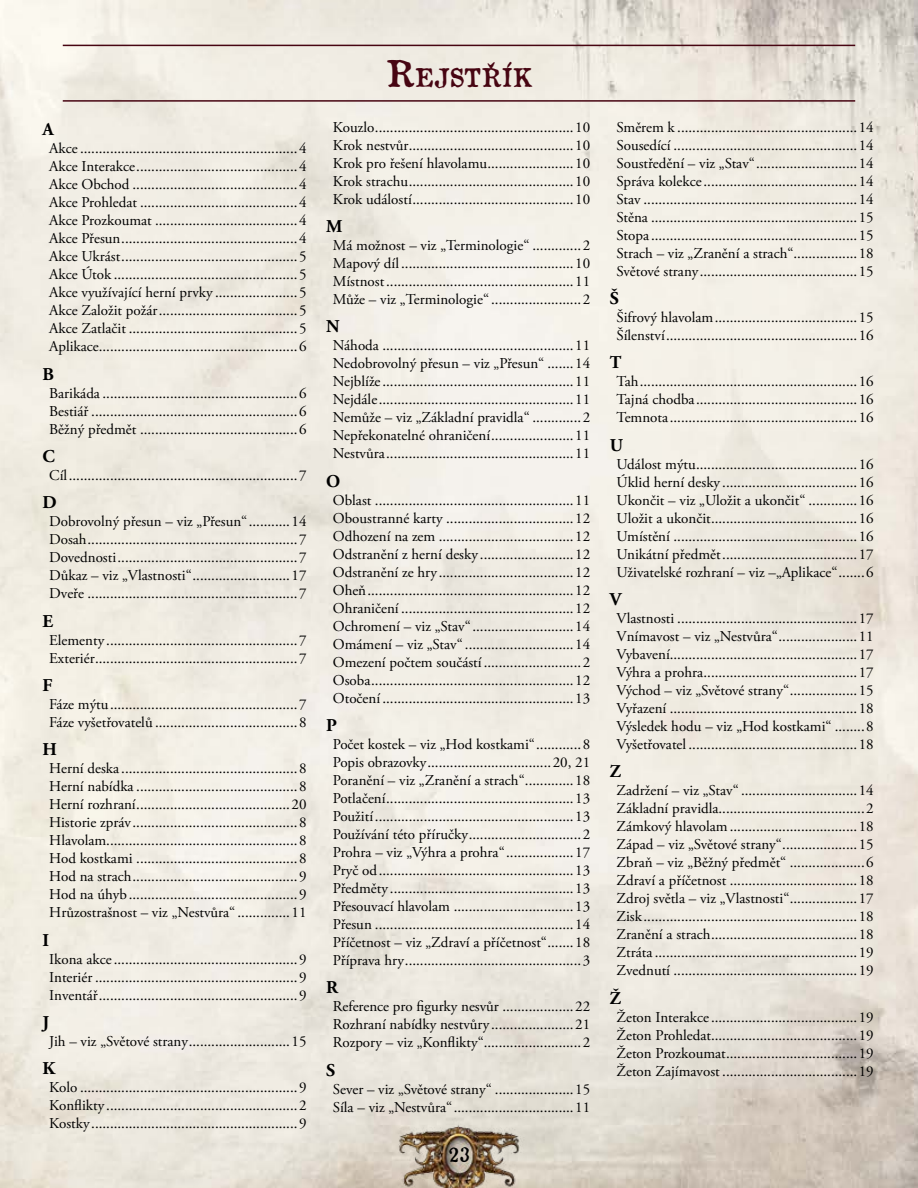
<style>
.page{position:relative;width:918px;height:1188px;background:#fff}
.page>*{position:absolute;margin:0;border:0;box-sizing:border-box;transform-origin:0 0}
.t1{font:25.2px "Old Newspaper Types Loc";color:#470512}
.t2{font:19.5px "Old Newspaper Types Loc";color:#000}
.t3{font:700 18px "Adobe Garamond Pro";color:#000}
.t4{font:15px/18px "Adobe Garamond Pro";color:#000;text-align:justify}
.s1{font-size:36px}
</style>
<div class="page">
<img style="left:353px;top:1110px;width:212px;height:78px">
<hr style="left:63px;top:45px;width:792px;height:1px;background:#470512">
<hr style="left:63px;top:100px;width:792px;height:2px;background:#470512">
<p class="t3" style="left:43px;top:119px;width:13px">A</p>
<p class="t4" style="left:49px;top:140px;width:259px">Akce..........................................................4<br>Akce Interakce...........................................4<br>Akce Obchod ............................................4<br>Akce Prohledat ..........................................4<br>Akce Prozkoumat ......................................4<br>Akce Přesun...............................................4<br>Akce Ukrást...............................................5<br>Akce Útok .................................................5<br>Akce využívající herní prvky ......................5<br>Akce Založit požár.....................................5<br>Akce Zatlačit .............................................5<br>Aplikace.....................................................6</p>
<p class="t3" style="left:43px;top:363px;width:13px">B</p>
<p class="t4" style="left:49px;top:384px;width:259px">Barikáda ....................................................6<br>Bestiář .......................................................6<br>Běžný předmět ..........................................6</p>
<p class="t3" style="left:43px;top:446px;width:14px">C</p>
<p class="t4" style="left:49px;top:467px;width:259px">Cíl.............................................................7</p>
<p class="t3" style="left:43px;top:492px;width:16px">D</p>
<p class="t4" style="left:49px;top:513px;width:259px">Dobrovolný přesun – viz „Přesun“...........14<br>Dosah........................................................7<br>Dovednosti................................................7<br>Důkaz – viz „Vlastnosti“..........................17<br>Dveře ........................................................7</p>
<p class="t3" style="left:43px;top:610px;width:12px">E</p>
<p class="t4" style="left:49px;top:631px;width:259px">Elementy ...................................................7<br>Exteriér......................................................7</p>
<p class="t3" style="left:43px;top:675px;width:11px">F</p>
<p class="t4" style="left:49px;top:696px;width:259px">Fáze mýtu..................................................7<br>Fáze vyšetřovatelů ......................................8</p>
<p class="t3" style="left:43px;top:739px;width:16px">H</p>
<p class="t4" style="left:49px;top:760px;width:259px">Herní deska ...............................................8<br>Herní nabídka ...........................................8<br>Herní rozhraní.........................................20<br>Historie zpráv............................................8<br>Hlavolam...................................................8<br>Hod kostkami ...........................................8<br>Hod na strach............................................9<br>Hod na úhyb.............................................9<br>Hrůzostrašnost – viz „Nestvůra“ ..............11</p>
<p class="t3" style="left:43px;top:930px;width:8px">I</p>
<p class="t4" style="left:49px;top:950px;width:259px">Ikona akce.................................................9<br>Interiér ......................................................9<br>Inventář.....................................................9</p>
<p class="t3" style="left:43px;top:1012px;width:8px">J</p>
<p class="t4" style="left:49px;top:1033px;width:259px">Jih – viz „Světové strany...........................15</p>
<p class="t3" style="left:43px;top:1058px;width:14px">K</p>
<p class="t4" style="left:49px;top:1079px;width:259px">Kolo ..........................................................9<br>Konflikty ...................................................2<br>Kostky.......................................................9</p>
<h1 class="t1" style="left:385px;top:61px;width:149px"><span class="s1">R</span>ejstřík</h1>
<p class="t4" style="left:333px;top:118px;width:259px">Kouzlo.....................................................10<br>Krok nestvůr............................................10<br>Krok pro řešení hlavolamu.......................10<br>Krok strachu............................................10<br>Krok událostí...........................................10</p>
<p class="t3" style="left:326px;top:216px;width:18px">M</p>
<p class="t4" style="left:333px;top:237px;width:259px">Má možnost – viz „Terminologie“ .............2<br>Mapový díl ..............................................10<br>Místnost..................................................11<br>Může – viz „Terminologie“ ........................2</p>
<p class="t3" style="left:326px;top:316px;width:15px">N</p>
<p class="t4" style="left:333px;top:337px;width:259px">Náhoda ...................................................11<br>Nedobrovolný přesun – viz „Přesun“ .......14<br>Nejblíže...................................................11<br>Nejdále....................................................11<br>Nemůže – viz „Základní pravidla“ .............2<br>Nepřekonatelné ohraničení......................11<br>Nestvůra..................................................11</p>
<p class="t3" style="left:326px;top:471px;width:16px">O</p>
<p class="t4" style="left:333px;top:491px;width:259px">Oblast .....................................................11<br>Oboustranné karty ..................................12<br>Odhození na zem ....................................12<br>Odstranění z herní desky .........................12<br>Odstranění ze hry ....................................12<br>Oheň.......................................................12<br>Ohraničení ..............................................12<br>Ochromení – viz „Stav“...........................14<br>Omámení – viz „Stav“ .............................14<br>Omezení počtem součástí ..........................2<br>Osoba......................................................12<br>Otočení ...................................................13</p>
<p class="t3" style="left:326px;top:715px;width:12px">P</p>
<p class="t4" style="left:333px;top:736px;width:259px">Počet kostek – viz „Hod kostkami“............8<br>Popis obrazovky.................................20, 21<br>Poranění – viz „Zranění a strach“.............18<br>Potlačení..................................................13<br>Použití.....................................................13<br>Používání této příručky..............................2<br>Prohra – viz „Výhra a prohra“..................17<br>Pryč od....................................................13<br>Předměty .................................................13<br>Přesouvací hlavolam ................................13<br>Přesun .....................................................14<br>Příčetnost – viz „Zdraví a příčetnost“.......18<br>Příprava hry...............................................3</p>
<p class="t3" style="left:326px;top:977px;width:13px">R</p>
<p class="t4" style="left:333px;top:998px;width:259px">Reference pro figurky nesvůr ...................22<br>Rozhraní nabídky nestvůry ......................21<br>Rozpory – viz „Konflikty“..........................2</p>
<p class="t3" style="left:326px;top:1060px;width:11px">S</p>
<p class="t4" style="left:333px;top:1081px;width:259px">Sever – viz „Světové strany“ .....................15<br>Síla – viz „Nestvůra“................................11</p>
<h2 class="t2" style="left:448px;top:1142px;width:23px">23</h2>
<p class="t4" style="left:617px;top:118px;width:259px">Směrem k ................................................14<br>Sousedící .................................................14<br>Soustředění – viz „Stav“...........................14<br>Správa kolekce.........................................14<br>Stav .........................................................14<br>Stěna .......................................................15<br>Stopa .......................................................15<br>Strach – viz „Zranění a strach“.................18<br>Světové strany..........................................15</p>
<p class="t3" style="left:610px;top:288px;width:11px">Š</p>
<p class="t4" style="left:617px;top:309px;width:259px">Šifrový hlavolam......................................15<br>Šílenství...................................................16</p>
<p class="t3" style="left:610px;top:352px;width:13px">T</p>
<p class="t4" style="left:617px;top:373px;width:259px">Tah..........................................................16<br>Tajná chodba...........................................16<br>Temnota..................................................16</p>
<p class="t3" style="left:610px;top:435px;width:15px">U</p>
<p class="t4" style="left:617px;top:455px;width:259px">Událost mýtu...........................................16<br>Úklid herní desky ....................................16<br>Ukončit – viz „Uložit a ukončit“ .............16<br>Uložit a ukončit.......................................16<br>Umístění .................................................16<br>Unikátní předmět....................................17<br>Uživatelské rozhraní – viz –„Aplikace“.......6</p>
<p class="t3" style="left:610px;top:589px;width:13px">V</p>
<p class="t4" style="left:617px;top:610px;width:259px">Vlastnosti ................................................17<br>Vnímavost – viz „Nestvůra“.....................11<br>Vybavení..................................................17<br>Výhra a prohra.........................................17<br>Východ – viz „Světové strany“..................15<br>Vyřazení ..................................................18<br>Výsledek hodu – viz „Hod kostkami“ ........8<br>Vyšetřovatel .............................................18</p>
<p class="t3" style="left:610px;top:761px;width:13px">Z</p>
<p class="t4" style="left:617px;top:782px;width:259px">Zadržení – viz „Stav“ ...............................14<br>Základní pravidla.......................................2<br>Zámkový hlavolam..................................18<br>Západ – viz „Světové strany“....................15<br>Zbraň – viz „Běžný předmět“ ....................6<br>Zdraví a příčetnost ..................................18<br>Zdroj světla – viz „Vlastnosti“..................17<br>Zisk.........................................................18<br>Zranění a strach.......................................18<br>Ztráta ......................................................19<br>Zvednutí .................................................19</p>
<p class="t3" style="left:610px;top:988px;width:13px">Ž</p>
<p class="t4" style="left:617px;top:1009px;width:259px">Žeton Interakce.......................................19<br>Žeton Prohledat.......................................19<br>Žeton Prozkoumat...................................19<br>Žeton Zajímavost ....................................19</p>
</div>
